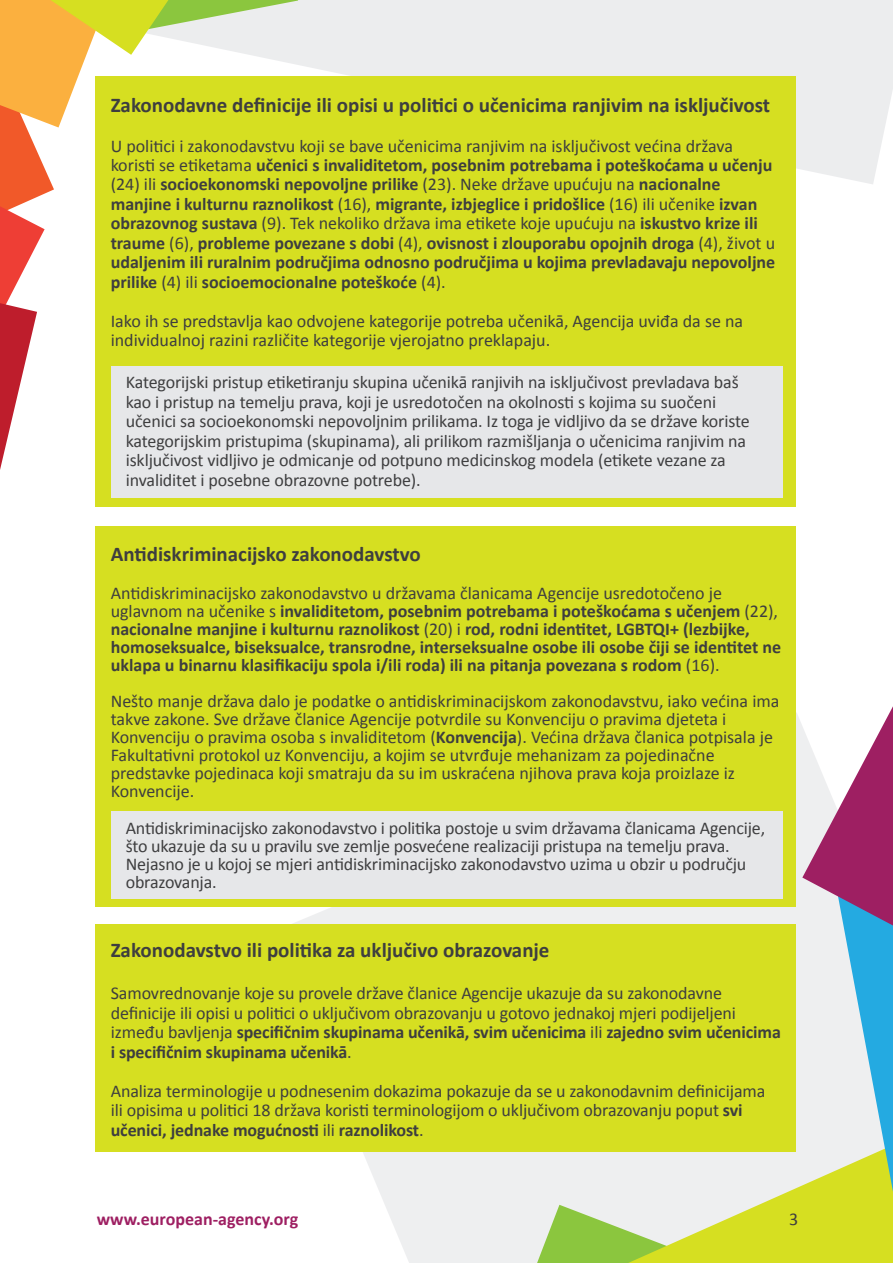
<style>
.page{position:relative;width:893px;height:1263px;background:#fff}
.page>*{position:absolute;margin:0;border:0;box-sizing:border-box;transform-origin:0 0}
.t1{font:700 21px "Calibri";color:#3e3e3f}
.t2{font:18px/19.5px "Calibri";letter-spacing:-.005em;color:#3e3e3f}
.t3{font:700 18px/19.5px "Calibri";color:#3e3e3f}
.t4{font:700 18px "Calibri";color:#9e1f62}
.s1{font-weight:400}
.s2{font-weight:700}
</style>
<div class="page">
<div style="left:298px;top:0;width:595px;height:184px;background:#ecedee"></div>
<svg style="left:271px;top:907px;width:266px;height:356px;fill:#eeeff0"></svg>
<div style="left:96px;top:527px;width:700px;height:380px;background:#d6df21"></div>
<div style="left:111px;top:811px;width:671px;height:87px;background:#e6e7e9"></div>
<div style="left:96px;top:76px;width:700px;height:431px;background:#d6df21"></div>
<div style="left:111px;top:366px;width:671px;height:132px;background:#e6e7e9"></div>
<div style="left:96px;top:924px;width:700px;height:227px;background:#d6df21"></div>
<svg style="left:0;top:0;width:298px;height:470px"></svg>
<svg style="left:537px;top:706px;width:356px;height:557px"></svg>
<h3 class="t1" style="left:111px;top:92px;width:661px">Zakonodavne definicije ili opisi u politici o učenicima ranjivim na isključivost</h3>
<p class="t3" style="left:111px;top:135px;width:666px"><span class="s1">U politici i zakonodavstvu koji se bave učenicima ranjivim na isključivost većina država koristi se etiketama</span> učenici s invaliditetom, posebnim potrebama i poteškoćama u učenju <span class="s1">(24) ili</span> socioekonomski nepovoljne prilike <span class="s1">(23). Neke države upućuju na</span> nacionalne manjine i kulturnu raznolikost <span class="s1">(16),</span> migrante, izbjeglice i pridošlice <span class="s1">(16) ili učenike</span> izvan obrazovnog sustava <span class="s1">(9). Tek nekoliko država ima etikete koje upućuju na</span> iskustvo krize ili traume <span class="s1">(6),</span> probleme povezane s dobi <span class="s1">(4),</span> ovisnost i zlouporabu opojnih droga <span class="s1">(4), život u </span>udaljenim ili ruralnim područjima odnosno područjima u kojima prevladavaju nepovoljne prilike <span class="s1">(4) ili</span> socioemocionalne poteškoće <span class="s1">(4).</span></p>
<p class="t2" style="left:111px;top:310px;width:634px">Iako ih se predstavlja kao odvojene kategorije potreba učenikā, Agencija uviđa da se na individualnoj razini različite kategorije vjerojatno preklapaju.</p>
<p class="t2" style="left:126px;top:372px;width:626px">Kategorijski pristup etiketiranju skupina učenikā ranjivih na isključivost prevladava baš kao i pristup na temelju prava, koji je usredotočen na okolnosti s kojima su suočeni učenici sa socioekonomski nepovoljnim prilikama. Iz toga je vidljivo da se države koriste kategorijskim pristupima (skupinama), ali prilikom razmišljanja o učenicima ranjivim na isključivost vidljivo je odmicanje od potpuno medicinskog modela (etikete vezane za invaliditet i posebne obrazovne potrebe).</p>
<h3 class="t1" style="left:111px;top:541px;width:312px">Antidiskriminacijsko zakonodavstvo</h3>
<p class="t3" style="left:111px;top:583px;width:672px;line-height:18px"><span class="s1">Antidiskriminacijsko zakonodavstvo u državama članicama Agencije usredotočeno je uglavnom na učenike s</span> invaliditetom, posebnim potrebama i poteškoćama s učenjem <span class="s1">(22), </span>nacionalne manjine i kulturnu raznolikost <span class="s1">(20) i</span> rod, rodni identitet, LGBTQI+ (lezbijke, homoseksualce, biseksualce, transrodne, interseksualne osobe ili osobe čiji se identitet ne uklapa u binarnu klasifikaciju spola i/ili roda) ili na pitanja povezana s rodom <span class="s1">(16).</span></p>
<p class="t2" style="left:111px;top:691px;width:670px;line-height:18px">Nešto manje država dalo je podatke o antidiskriminacijskom zakonodavstvu, iako većina ima takve zakone. Sve države članice Agencije potvrdile su Konvenciju o pravima djeteta i Konvenciju o pravima osoba s invaliditetom (<span class="s2">Konvencija</span>). Većina država članica potpisala je Fakultativni protokol uz Konvenciju, a kojim se utvrđuje mehanizam za pojedinačne predstavke pojedinaca koji smatraju da su im uskraćena njihova prava koja proizlaze iz Konvencije.</p>
<p class="t2" style="left:126px;top:818px;width:641px;line-height:18px">Antidiskriminacijsko zakonodavstvo i politika postoje u svim državama članicama Agencije, što ukazuje da su u pravilu sve zemlje posvećene realizaciji pristupa na temelju prava.<br>Nejasno je u kojoj se mjeri antidiskriminacijsko zakonodavstvo uzima u obzir u području obrazovanja.</p>
<h3 class="t1" style="left:111px;top:937px;width:440px">Zakonodavstvo ili politika za uključivo obrazovanje</h3>
<p class="t2" style="left:111px;top:982px;width:672px">Samovrednovanje koje su provele države članice Agencije ukazuje da su zakonodavne definicije ili opisi u politici o uključivom obrazovanju u gotovo jednakoj mjeri podijeljeni između bavljenja <span class="s2">specifičnim skupinama učenikā, svim učenicima</span> ili <span class="s2">zajedno svim učenicima i specifičnim skupinama učenikā</span>.</p>
<p class="t2" style="left:111px;top:1080px;width:656px">Analiza terminologije u podnesenim dokazima pokazuje da se u zakonodavnim definicijama ili opisima u politici 18 država koristi terminologijom o uključivom obrazovanju poput <span class="s2">svi učenici, jednake mogućnosti</span> ili <span class="s2">raznolikost</span>.</p>
<p class="t4" style="left:97px;top:1207px;width:203px">www.european-agency.org</p>
<p class="t2" style="left:789px;top:1208px;width:11px">3</p>
</div>
